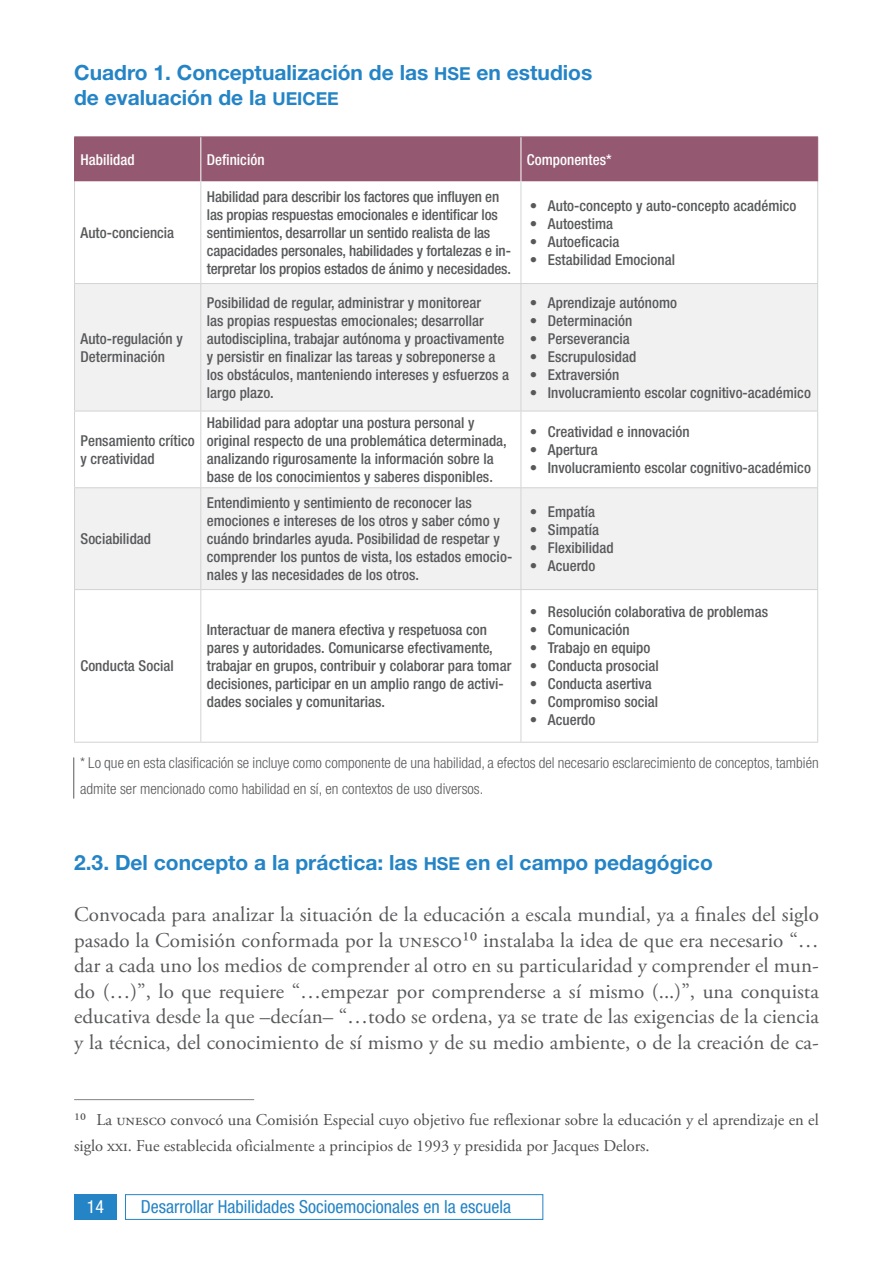
<style>
.page{position:relative;width:893px;height:1263px;background:#fff}
.page>*{position:absolute;margin:0;border:0;box-sizing:border-box;transform-origin:0 0}
.t1{font:21px/25.5px "Adobe Garamond Pro";color:#58595b;text-align:justify}
.t2{font:700 21px/25.5px "Helvetica Neue LT Std";color:#2484c6}
.t3{font:condensed 18px "Helvetica Neue LT Std";color:#2484c6}
.t4{font:condensed 18px "Helvetica Neue LT Std";color:#fff}
.t5{font:16.5px/25.5px "Adobe Garamond Pro";color:#4d4d4f}
.t6{font:500 condensed 15px/18px "Helvetica Neue LT Std";color:#58595b}
.t7{font:300 condensed 15px/25.5px "Helvetica Neue LT Std";color:#58595b}
.t8{font:500 condensed 15px "Helvetica Neue LT Std";color:#fff}
.s1{font-family:"Helvetica Neue LT Std Bd SC850";font-weight:400;font-size:17.85px}
</style>
<div class="page">
<div style="left:125px;top:1194px;width:418px;height:26px;border:1px solid #2484c6"></div>
<div style="left:74px;top:1194px;width:43px;height:26px;background:#2484c6"></div>
<div style="left:75px;top:138px;width:742px;height:44px;background:#945970"></div>
<svg style="left:75px;top:284px;width:742px;height:305px;fill:#f1f1f2"></svg>
<hr style="left:200px;top:182px;width:1px;height:101px;background:#d1d3d4">
<hr style="left:521px;top:182px;width:1px;height:101px;background:#d1d3d4">
<hr style="left:200px;top:284px;width:1px;height:127px;background:#d1d3d4">
<hr style="left:521px;top:284px;width:1px;height:127px;background:#d1d3d4">
<hr style="left:200px;top:411px;width:1px;height:76px;background:#d1d3d4">
<hr style="left:521px;top:411px;width:1px;height:76px;background:#d1d3d4">
<hr style="left:200px;top:488px;width:1px;height:101px;background:#d1d3d4">
<hr style="left:521px;top:488px;width:1px;height:101px;background:#d1d3d4">
<hr style="left:200px;top:590px;width:1px;height:152px;background:#d1d3d4">
<hr style="left:521px;top:590px;width:1px;height:152px;background:#d1d3d4">
<hr style="left:74px;top:137px;width:127px;height:1px;background:#945970">
<hr style="left:74px;top:137px;width:1px;height:45px;background:#945970">
<hr style="left:201px;top:137px;width:320px;height:1px;background:#945970">
<hr style="left:521px;top:137px;width:297px;height:1px;background:#945970">
<hr style="left:817px;top:137px;width:1px;height:45px;background:#945970">
<hr style="left:74px;top:182px;width:1px;height:101px;background:#d1d3d4">
<hr style="left:817px;top:182px;width:1px;height:101px;background:#d1d3d4">
<hr style="left:74px;top:411px;width:1px;height:76px;background:#d1d3d4">
<hr style="left:817px;top:411px;width:1px;height:76px;background:#d1d3d4">
<hr style="left:74px;top:590px;width:1px;height:152px;background:#d1d3d4">
<hr style="left:817px;top:590px;width:1px;height:152px;background:#d1d3d4">
<hr style="left:74px;top:742px;width:127px;height:1px;background:#d1d3d4">
<hr style="left:201px;top:742px;width:320px;height:1px;background:#d1d3d4">
<hr style="left:521px;top:742px;width:297px;height:1px;background:#d1d3d4">
<hr style="left:74px;top:283px;width:127px;height:1px;background:#d1d3d4">
<hr style="left:74px;top:284px;width:1px;height:127px;background:#d1d3d4">
<hr style="left:201px;top:283px;width:320px;height:1px;background:#d1d3d4">
<hr style="left:521px;top:283px;width:297px;height:1px;background:#d1d3d4">
<hr style="left:817px;top:284px;width:1px;height:127px;background:#d1d3d4">
<hr style="left:74px;top:411px;width:127px;height:1px;background:#d1d3d4">
<hr style="left:201px;top:411px;width:320px;height:1px;background:#d1d3d4">
<hr style="left:521px;top:411px;width:297px;height:1px;background:#d1d3d4">
<hr style="left:74px;top:487px;width:127px;height:1px;background:#d1d3d4">
<hr style="left:74px;top:488px;width:1px;height:101px;background:#d1d3d4">
<hr style="left:201px;top:487px;width:320px;height:1px;background:#d1d3d4">
<hr style="left:521px;top:487px;width:297px;height:1px;background:#d1d3d4">
<hr style="left:817px;top:488px;width:1px;height:101px;background:#d1d3d4">
<hr style="left:74px;top:589px;width:127px;height:1px;background:#d1d3d4">
<hr style="left:201px;top:589px;width:320px;height:1px;background:#d1d3d4">
<hr style="left:521px;top:589px;width:297px;height:1px;background:#d1d3d4">
<hr style="left:200px;top:137px;width:1px;height:45px;background:#fff">
<hr style="left:521px;top:137px;width:1px;height:45px;background:#fff">
<hr style="left:74px;top:1099px;width:180px;height:1px;background:#808285">
<hr style="left:73px;top:758px;width:1px;height:40px;background:#58595b">
<h1 class="t2" style="left:74px;top:59px;width:520px">Cuadro 1. Conceptualización de las <span class="s1">HSE</span> en estudios de evaluación de la <span class="s1">UEICEE</span></h1>
<p class="t8" style="left:81px;top:150px;width:56px">Habilidad</p>
<p class="t8" style="left:207px;top:150px;width:59px">Definición</p>
<p class="t8" style="left:527px;top:150px;width:86px">Componentes*</p>
<p class="t6" style="left:81px;top:223px;width:95px">Auto-conciencia</p>
<p class="t6" style="left:81px;top:329px;width:104px">Auto-regulación y<br>Determinación</p>
<p class="t6" style="left:81px;top:431px;width:116px">Pensamiento crítico y creatividad</p>
<p class="t6" style="left:81px;top:529px;width:72px">Sociabilidad</p>
<p class="t6" style="left:207px;top:187px;width:306px">Habilidad para describir los factores que influyen en las propias respuestas emocionales e identificar los sentimientos, desarrollar un sentido realista de las capacidades personales, habilidades y fortalezas e in&shy;terpretar los propios estados de ánimo y necesidades.</p>
<p class="t6" style="left:530px;top:196px;width:268px">• Auto-concepto y auto-concepto académico</p>
<p class="t6" style="left:530px;top:214px;width:85px">• Autoestima</p>
<p class="t6" style="left:530px;top:232px;width:91px">• Autoeficacia</p>
<p class="t6" style="left:530px;top:250px;width:147px">• Estabilidad Emocional</p>
<p class="t6" style="left:207px;top:293px;width:304px">Posibilidad de regular, administrar y monitorear<br>las propias respuestas emocionales; desarrollar autodisciplina, trabajar autónoma y proactivamente y persistir en finalizar las tareas y sobreponerse a los obstáculos, manteniendo intereses y esfuerzos a largo plazo.</p>
<p class="t6" style="left:530px;top:293px;width:149px">• Aprendizaje autónomo</p>
<p class="t6" style="left:530px;top:311px;width:104px">• Determinación</p>
<p class="t6" style="left:530px;top:329px;width:101px">• Perseverancia</p>
<p class="t6" style="left:530px;top:347px;width:108px">• Escrupulosidad</p>
<p class="t6" style="left:530px;top:365px;width:91px">• Extraversión</p>
<p class="t6" style="left:530px;top:383px;width:282px">• Involucramiento escolar cognitivo-académico</p>
<p class="t6" style="left:207px;top:413px;width:301px">Habilidad para adoptar una postura personal y original respecto de una problemática determinada, analizando rigurosamente la información sobre la base de los conocimientos y saberes disponibles.</p>
<p class="t6" style="left:530px;top:422px;width:161px">• Creatividad e innovación</p>
<p class="t6" style="left:530px;top:440px;width:69px">• Apertura</p>
<p class="t6" style="left:530px;top:458px;width:282px">• Involucramiento escolar cognitivo-académico</p>
<p class="t6" style="left:207px;top:493px;width:307px">Entendimiento y sentimiento de reconocer las emociones e intereses de los otros y saber cómo y cuándo brindarles ayuda. Posibilidad de respetar y comprender los puntos de vista, los estados emocio&shy;nales y las necesidades de los otros.</p>
<p class="t6" style="left:530px;top:502px;width:67px">• Empatía</p>
<p class="t6" style="left:530px;top:520px;width:70px">• Simpatía</p>
<p class="t6" style="left:530px;top:538px;width:85px">• Flexibilidad</p>
<p class="t6" style="left:530px;top:556px;width:67px">• Acuerdo</p>
<p class="t6" style="left:530px;top:603px;width:240px">• Resolución colaborativa de problemas</p>
<p class="t6" style="left:530px;top:621px;width:101px">• Comunicación</p>
<p class="t6" style="left:530px;top:639px;width:122px">• Trabajo en equipo</p>
<p class="t6" style="left:530px;top:657px;width:130px">• Conducta prosocial</p>
<p class="t6" style="left:530px;top:675px;width:123px">• Conducta asertiva</p>
<p class="t6" style="left:530px;top:693px;width:130px">• Compromiso social</p>
<p class="t6" style="left:530px;top:711px;width:67px">• Acuerdo</p>
<p class="t7" style="left:80px;top:750px;width:740px">* Lo que en esta clasificación se incluye como componente de una habilidad, a efectos del necesario esclarecimiento de conceptos, también admite ser mencionado como habilidad en sí, en contextos de uso diversos.</p>
<p class="t6" style="left:207px;top:621px;width:306px">Interactuar de manera efectiva y respetuosa con pares y autoridades. Comunicarse efectivamente, trabajar en grupos, contribuir y colaborar para tomar decisiones, participar en un amplio rango de activi&shy;dades sociales y comunitarias.</p>
<p class="t6" style="left:81px;top:657px;width:95px">Conducta Social</p>
<h1 class="t2" style="left:74px;top:849px;width:640px">2.3. Del concepto a la práctica: las <span class="s1">HSE</span> en el campo pedagógico</h1>
<p class="t1" style="left:74px;top:902px;width:746px">Convocada para analizar la situación de la educación a escala mundial, ya a finales del siglo pasado la Comisión conformada por la unesco10 instalaba la idea de que era necesario “… dar a cada uno los medios de comprender al otro en su particularidad y comprender el mun&shy;do (…)”, lo que requiere “…empezar por comprenderse a sí mismo (...)”, una conquista educativa desde la que –decían– “…todo se ordena, ya se trate de las exigencias de la ciencia y la técnica, del conocimiento de sí mismo y de su medio ambiente, o de la creación de ca-</p>
<p class="t5" style="left:74px;top:1108px;width:746px">10 La unesco convocó una Comisión Especial cuyo objetivo fue reflexionar sobre la educación y el aprendizaje en el siglo xxi. Fue establecida oficialmente a principios de 1993 y presidida por Jacques Delors.</p>
<p class="t4" style="left:87px;top:1197px;width:19px">14</p>
<p class="t3" style="left:141px;top:1197px;width:372px">Desarrollar Habilidades Socioemocionales en la escuela</p>
</div>
